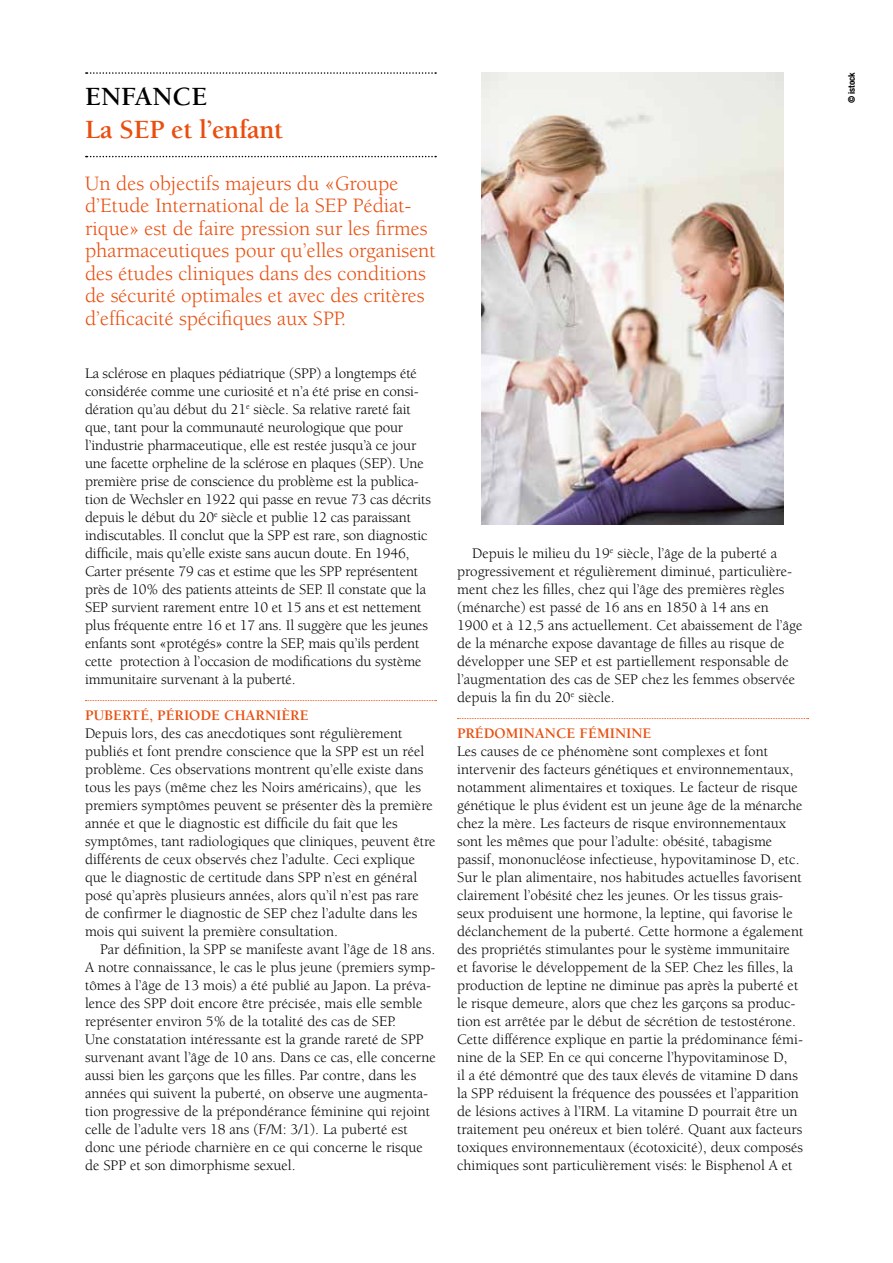
<style>
.page{position:relative;width:893px;height:1263px;background:#fff}
.page>*{position:absolute;margin:0;border:0;box-sizing:border-box;transform-origin:0 0}
.t1{font:700 27px "Berkeley";color:#e94e0f}
.t2{font:700 27px "Berkeley";color:#000}
.t3{font:21px/22.5px "Berkeley";color:#e94e0f}
.t4{font:15px/18px "Berkeley";color:#000}
.t5{font:700 15px "Berkeley";color:#e94e0f}
.t6{font:700 condensed 9px "Helvetica Neue";color:#000}
</style>
<div class="page">
<svg style="left:85px;top:700px;width:351px;height:1px"></svg>
<svg style="left:457px;top:718px;width:351px;height:1px"></svg>
<svg style="left:86px;top:156px;width:350px;height:1px"></svg>
<svg style="left:86px;top:72px;width:350px;height:2px"></svg>
<img style="left:481px;top:72px;width:303px;height:452px">
<h1 class="t2" style="left:85px;top:82px;width:87px">ENFANCE</h1>
<h1 class="t1" style="left:85px;top:115px;width:50px">LA SEP</h1>
<h1 class="t1" style="left:171px;top:115px;width:114px">ET L’ENFANT</h1>
<p class="t3" style="left:85px;top:173px;width:352px">Un des objectifs majeurs du «Groupe d’Etude International de la SEP Pédiat&shy;rique» est de faire pression sur les firmes pharmaceutiques pour qu’elles organisent des études cliniques dans des conditions de sécurité optimales et avec des critères d’efficacité spécifiques aux SPP.</p>
<p class="t4" style="left:85px;top:365px;width:347px">La sclérose en plaques pédiatrique (SPP) a longtemps été considérée comme une curiosité et n’a été prise en consi&shy;dération qu’au début du 21<sup>e</sup> siècle. Sa relative rareté fait que, tant pour la communauté neurologique que pour l’industrie pharmaceutique, elle est restée jusqu’à ce jour une facette orpheline de la sclérose en plaques (SEP). Une première prise de conscience du problème est la publica&shy;tion de Wechsler en 1922 qui passe en revue 73 cas décrits depuis le début du 20<sup>e</sup> siècle et publie 12 cas paraissant indiscutables. Il conclut que la SPP est rare, son diagnostic difficile, mais qu’elle existe sans aucun doute. En 1946, Carter présente 79 cas et estime que les SPP représentent près de 10% des patients atteints de SEP. Il constate que la SEP survient rarement entre 10 et 15 ans et est nettement plus fréquente entre 16 et 17 ans. Il suggère que les jeunes enfants sont «protégés» contre la SEP, mais qu’ils perdent cette protection à l’occasion de modifications du système immunitaire survenant à la puberté.</p>
<p class="t5" style="left:85px;top:707px;width:10px">PUB</p>
<p class="t5" style="left:113px;top:707px;width:197px">ERTÉ, PÉRIODE CHARNIÈRE</p>
<p class="t4" style="left:85px;top:725px;width:352px">Depuis lors, des cas anecdotiques sont régulièrement publiés et font prendre conscience que la SPP est un réel problème. Ces observations montrent qu’elle existe dans tous les pays (même chez les Noirs américains), que les premiers symptômes peuvent se présenter dès la première année et que le diagnostic est difficile du fait que les symptômes, tant radiologiques que cliniques, peuvent être différents de ceux observés chez l’adulte. Ceci explique que le diagnostic de certitude dans SPP n’est en général posé qu’après plusieurs années, alors qu’il n’est pas rare de confirmer le diagnostic de SEP chez l’adulte dans les mois qui suivent la première consultation.</p>
<p class="t4" style="left:85px;top:941px;width:352px;text-indent:15px">Par définition, la SPP se manifeste avant l’âge de 18 ans.<br>A notre connaissance, le cas le plus jeune (premiers symp&shy;tômes à l’âge de 13 mois) a été publié au Japon. La préva&shy;lence des SPP doit encore être précisée, mais elle semble représenter environ 5% de la totalité des cas de SEP.<br>Une constatation intéressante est la grande rareté de SPP survenant avant l’âge de 10 ans. Dans ce cas, elle concerne aussi bien les garçons que les filles. Par contre, dans les années qui suivent la puberté, on observe une augmenta&shy;tion progressive de la prépondérance féminine qui rejoint celle de l’adulte vers 18 ans (F/M: 3/1). La puberté est donc une période charnière en ce qui concerne le risque de SPP et son dimorphisme sexuel.</p>
<p class="t4" style="left:457px;top:545px;width:347px;text-indent:15px">Depuis le milieu du 19<sup>e</sup> siècle, l’âge de la puberté a progressivement et régulièrement diminué, particulière&shy;ment chez les filles, chez qui l’âge des premières règles (ménarche) est passé de 16 ans en 1850 à 14 ans en 1900 et à 12,5 ans actuellement. Cet abaissement de l’âge de la ménarche expose davantage de filles au risque de développer une SEP et est partiellement responsable de l’augmentation des cas de SEP chez les femmes observée depuis la fin du 20<sup>e</sup> siècle.</p>
<p class="t5" style="left:457px;top:725px;width:196px">PRÉDOMINANCE FÉMININE</p>
<p class="t4" style="left:457px;top:743px;width:348px">Les causes de ce phénomène sont complexes et font intervenir des facteurs génétiques et environnementaux, notamment alimentaires et toxiques. Le facteur de risque génétique le plus évident est un jeune âge de la ménarche chez la mère. Les facteurs de risque environnementaux sont les mêmes que pour l’adulte: obésité, tabagisme passif, mononucléose infectieuse, hypovitaminose D, etc.<br>Sur le plan alimentaire, nos habitudes actuelles favorisent clairement l’obésité chez les jeunes. Or les tissus grais&shy;seux produisent une hormone, la leptine, qui favorise le déclanchement de la puberté. Cette hormone a également des propriétés stimulantes pour le système immunitaire et favorise le développement de la SEP. Chez les filles, la production de leptine ne diminue pas après la puberté et le risque demeure, alors que chez les garçons sa produc&shy;tion est arrêtée par le début de sécrétion de testostérone.<br>Cette différence explique en partie la prédominance fémi&shy;nine de la SEP. En ce qui concerne l’hypovitaminose D,<br>il a été démontré que des taux élevés de vitamine D dans la SPP réduisent la fréquence des poussées et l’apparition de lésions actives à l’IRM. La vitamine D pourrait être un traitement peu onéreux et bien toléré. Quant aux facteurs toxiques environnementaux (écotoxicité), deux composés chimiques sont particulièrement visés: le Bisphenol A et</p>
<p class="t6" style="left:846px;top:103px;width:33px;rotate:-90deg">© istock</p>
</div>
